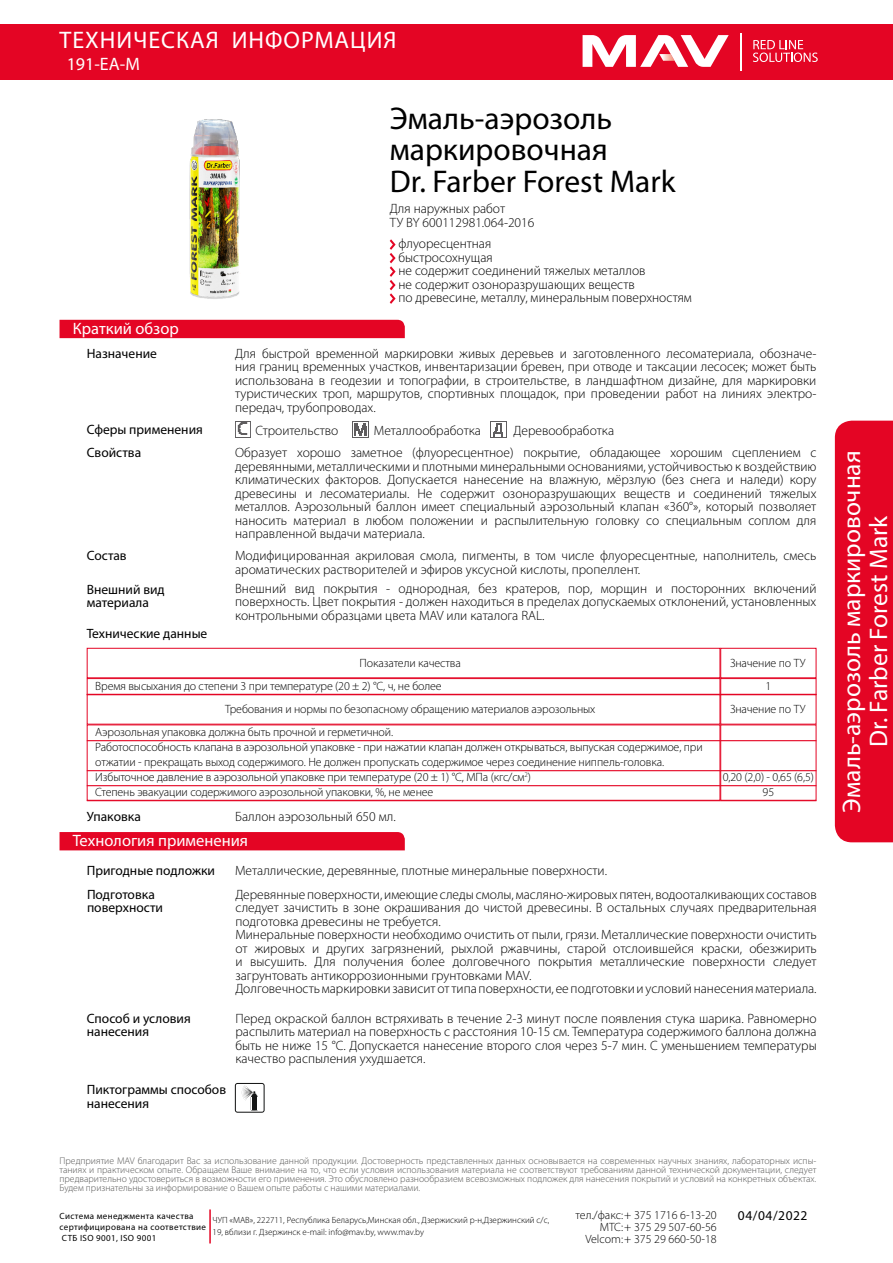
<style>
.page{position:relative;width:893px;height:1263px;background:#fff}
.page>*{position:absolute;margin:0;border:0;box-sizing:border-box;transform-origin:0 0}
.t1{font:31.5px/31.5px "Myriad Pro";color:#000}
.t2{font:25.5px/27px "Myriad Pro";color:#fff;text-align:center}
.t3{font:24px "Myriad Pro";letter-spacing:.04em;color:#fff}
.t4{font:18px "Myriad Pro";color:#fffffd}
.t5{font:16.5px "Myriad Pro";color:#fff}
.t6{font:300 13.5px/13.5px "Myriad Pro";color:#000}
.t7{font:13.5px/13.5px "Myriad Pro";color:#000}
.t8{font:300 12px/15px "Myriad Pro";letter-spacing:-.01em;color:#000}
.t9{font:300 9.75px/9px "Myriad Pro";color:#575756;text-align:justify}
.t10{font:300 9px/12px "Myriad Pro";color:#000}
.t11{font:9px/10.8px "Myriad Pro";letter-spacing:.04em;color:#000}
</style>
<div class="page">
<div style="left:0;top:24px;width:893px;height:55px;background:#e40524"></div>
<div style="left:835px;top:421px;width:58px;height:421px;background:#e40524"></div>
<svg style="left:583px;top:35px;width:146px;height:32px"></svg>
<hr style="left:740px;top:33px;width:1px;height:37px;background:#fff">
<svg style="left:753px;top:40px;width:65px;height:22px"></svg>
<hr style="left:209px;top:1209px;width:2px;height:34px;background:#e40524">
<div style="left:60px;top:320px;width:345px;height:18px;background:#e40524"></div>
<div style="left:60px;top:832px;width:345px;height:18px;background:#e40524"></div>
<img style="left:190px;top:119px;width:50px;height:180px">
<div style="left:87px;top:648px;width:633px;height:30px;border:1px solid #e40524"></div>
<div style="left:720px;top:648px;width:96px;height:30px;border:1px solid #e40524"></div>
<div style="left:87px;top:678px;width:633px;height:17px;border:1px solid #e40524"></div>
<div style="left:720px;top:678px;width:96px;height:17px;border:1px solid #e40524"></div>
<svg style="left:390px;top:239px;width:6px;height:65px"></svg>
<div style="left:87px;top:694px;width:633px;height:30px;border:1px solid #e40524"></div>
<hr style="left:87px;top:740px;width:633px;height:1px;background:#e40524">
<hr style="left:87px;top:770px;width:633px;height:1px;background:#e40524">
<hr style="left:87px;top:785px;width:633px;height:1px;background:#e40524">
<hr style="left:720px;top:740px;width:96px;height:1px;background:#e40524">
<hr style="left:720px;top:770px;width:96px;height:1px;background:#e40524">
<hr style="left:720px;top:785px;width:96px;height:1px;background:#e40524">
<div style="left:720px;top:694px;width:96px;height:30px;border:1px solid #e40524"></div>
<div style="left:87px;top:724px;width:633px;height:77px;border:1px solid #e40524"></div>
<div style="left:720px;top:724px;width:96px;height:77px;border:1px solid #e40524"></div>
<img style="left:235px;top:422px;width:16px;height:15px">
<img style="left:352px;top:422px;width:15px;height:15px">
<img style="left:493px;top:423px;width:10px;height:14px">
<svg style="left:235px;top:1083px;width:30px;height:30px"></svg>
<h3 class="t3" style="left:60px;top:25px;width:338px">ТЕХНИЧЕСКАЯ ИНФОРМАЦИЯ</h3>
<h3 class="t4" style="left:67px;top:53px;width:75px">191-EA-M</h3>
<p class="t5" style="left:73px;top:318px;width:107px">Краткий обзор</p>
<h1 class="t1" style="left:390px;top:102px;width:287px">Эмаль-аэрозоль маркировочная<br>Dr. Farber Forest Mark</h1>
<p class="t6" style="left:390px;top:202px;width:146px">Для наружных работ<br>ТУ BY 600112981.064-2016</p>
<p class="t6" style="left:398px;top:237px;width:295px">флуоресцентная<br>быстросохнущая<br>не содержит соединений тяжелых металлов<br>не содержит озоноразрушающих веществ<br>по древесине, металлу, минеральным поверхностям</p>
<p class="t6" style="left:235px;top:347px;width:583px;text-align:justify">Для быстрой временной маркировки живых деревьев и заготовленного лесоматериала, обозначе&shy;ния границ временных участков, инвентаризации бревен, при отводе и таксации лесосек; может быть использована в геодезии и топографии, в строительстве, в ландшафтном дизайне, для маркировки туристических троп, маршрутов, спортивных площадок, при проведении работ на линиях электро&shy;передач, трубопроводах.</p>
<p class="t6" style="left:235px;top:446px;width:583px;text-align:justify">Образует хорошо заметное (флуоресцентное) покрытие, обладающее хорошим сцеплением с деревянными, металлическими и плотными минеральными основаниями, устойчивостью к воздействию климатических факторов. Допускается нанесение на влажную, мёрзлую (без снега и наледи) кору древесины и лесоматериалы. Не содержит озоноразрушающих веществ и соединений тяжелых металлов. Аэрозольный баллон имеет специальный аэрозольный клапан «360°», который позволяет наносить материал в любом положении и распылительную головку со специальным соплом для направленной выдачи материала.</p>
<p class="t6" style="left:235px;top:549px;width:583px">Модифицированная акриловая смола, пигменты, в том числе флуоресцентные, наполнитель, смесь ароматических растворителей и эфиров уксусной кислоты, пропеллент.</p>
<p class="t7" style="left:87px;top:346px;width:72px">Назначение</p>
<p class="t7" style="left:87px;top:422px;width:118px">Сферы применения</p>
<p class="t6" style="left:256px;top:423px;width:84px">Строительство</p>
<p class="t6" style="left:374px;top:423px;width:109px">Металлообработка</p>
<p class="t6" style="left:513px;top:423px;width:102px">Деревообработка</p>
<p class="t7" style="left:87px;top:446px;width:56px">Свойства</p>
<p class="t7" style="left:87px;top:549px;width:41px">Состав</p>
<p class="t6" style="left:235px;top:581px;width:583px;text-align:justify">Внешний вид покрытия - однородная, без кратеров, пор, морщин и посторонних включений поверхность. Цвет покрытия - должен находиться в пределах допускаемых отклонений, установленных контрольными образцами цвета MAV или каталога RAL.</p>
<p class="t8" style="left:95px;top:652px;width:367px;line-height:22.5px;text-indent:264px">Показатели качества<br>Время высыхания до степени 3 при температуре (20 ± 2) °С, ч, не более</p>
<p class="t7" style="left:87px;top:582px;width:79px">Внешний вид материала</p>
<p class="t7" style="left:87px;top:627px;width:122px">Технические данные</p>
<p class="t8" style="left:730px;top:655px;width:77px">Значение по ТУ</p>
<p class="t8" style="left:765px;top:678px;width:7px">1</p>
<p class="t8" style="left:95px;top:698px;width:502px;line-height:22.5px;text-indent:130px">Требования и нормы по безопасному обращению материалов аэрозольных<br>Аэрозольная упаковка должна быть прочной и герметичной.</p>
<p class="t8" style="left:95px;top:739px;width:609px">Работоспособность клапана в аэрозольной упаковке - при нажатии клапан должен открываться, выпуская содержимое, при отжатии - прекращать выход содержимого. Не должен пропускать содержимое через соединение ниппель-головка.<br>Избыточное давление в аэрозольной упаковке при температуре (20 ± 1) °С, МПа (кгс/см<sup>2</sup>)<br>Степень эвакуации содержимого аэрозольной упаковки, %, не менее</p>
<p class="t7" style="left:87px;top:810px;width:56px">Упаковка</p>
<p class="t6" style="left:235px;top:810px;width:162px">Баллон аэрозольный 650 мл.</p>
<p class="t5" style="left:73px;top:831px;width:177px">Технология применения</p>
<p class="t7" style="left:87px;top:863px;width:130px">Пригодные подложки</p>
<p class="t6" style="left:235px;top:863px;width:373px">Металлические, деревянные, плотные минеральные поверхности.</p>
<p class="t8" style="left:730px;top:702px;width:77px">Значение по ТУ</p>
<p class="t8" style="left:723px;top:769px;width:93px;text-align:center">0,20 (2,0) - 0,65 (6,5)<br>95</p>
<p class="t7" style="left:87px;top:887px;width:77px">Подготовка поверхности</p>
<p class="t6" style="left:235px;top:887px;width:583px">Деревянные поверхности, имеющие следы смолы, масляно-жировых пятен, водооталкивающих составов следует зачистить в зоне окрашивания до чистой древесины. В остальных случаях предварительная подготовка древесины не требуется.<br>Минеральные поверхности необходимо очистить от пыли, грязи. Металлические поверхности очистить от жировых и других загрязнений, рыхлой ржавчины, старой отслоившейся краски, обезжирить и высушить. Для получения более долговечного покрытия металлические поверхности следует загрунтовать антикоррозионными грунтовками MAV.<br>Долговечность маркировки зависит от типа поверхности, ее подготовки и условий нанесения материала.</p>
<p class="t7" style="left:87px;top:1011px;width:106px">Способ и условия нанесения</p>
<p class="t6" style="left:235px;top:1011px;width:583px;text-align:justify">Перед окраской баллон встряхивать в течение 2-3 минут после появления стука шарика. Равномерно распылить материал на поверхность с расстояния 10-15 см. Температура содержимого баллона должна быть не ниже 15 °С. Допускается нанесение второго слоя через 5-7 мин. С уменьшением температуры качество распыления ухудшается.</p>
<p class="t7" style="left:87px;top:1083px;width:141px">Пиктограммы способов нанесения</p>
<p class="t9" style="left:60px;top:1156px;width:758px">Предприятие MAV благодарит Вас за использование данной продукции. Достоверность представленных данных основывается на современных научных знаниях, лабораторных испы&shy;таниях и практическом опыте. Обращаем Ваше внимание на то, что если условия использования материала не соответствуют требованиям данной технической документации, следует предварительно удостовериться в возможности его применения. Это обусловлено разнообразием всевозможных подложек для нанесения покрытий и условий на конкретных объектах.<br>Будем признательны за информирование о Вашем опыте работы с нашими материалами.</p>
<p class="t11" style="left:60px;top:1210px;width:148px">Система менеджмента качества сертифицирована на соответствие<br>СТБ ISO 9001, ISO 9001</p>
<p class="t10" style="left:213px;top:1214px;width:338px">ЧУП «МАВ», 222711, Республика Беларусь,Минская обл., Дзержиский р-н,Дзержинский с/с,<br>19, вблизи г. Дзержинск e-mail: info@mav.by, www.mav.by</p>
<p class="t8" style="left:576px;top:1208px;width:143px;line-height:12px;text-align:right">тел./факс:+ 375 1716 6-13-20<br>МТС:+ 375 29 507-60-56<br>Velcom:+ 375 29 660-50-18</p>
<p class="t7" style="left:738px;top:1208px;width:71px">04/04/2022</p>
<h2 class="t2" style="left:837px;top:813px;width:364px;rotate:-90deg">Эмаль-аэрозоль маркировочная<br>Dr. Farber Forest Mark</h2>
</div>
